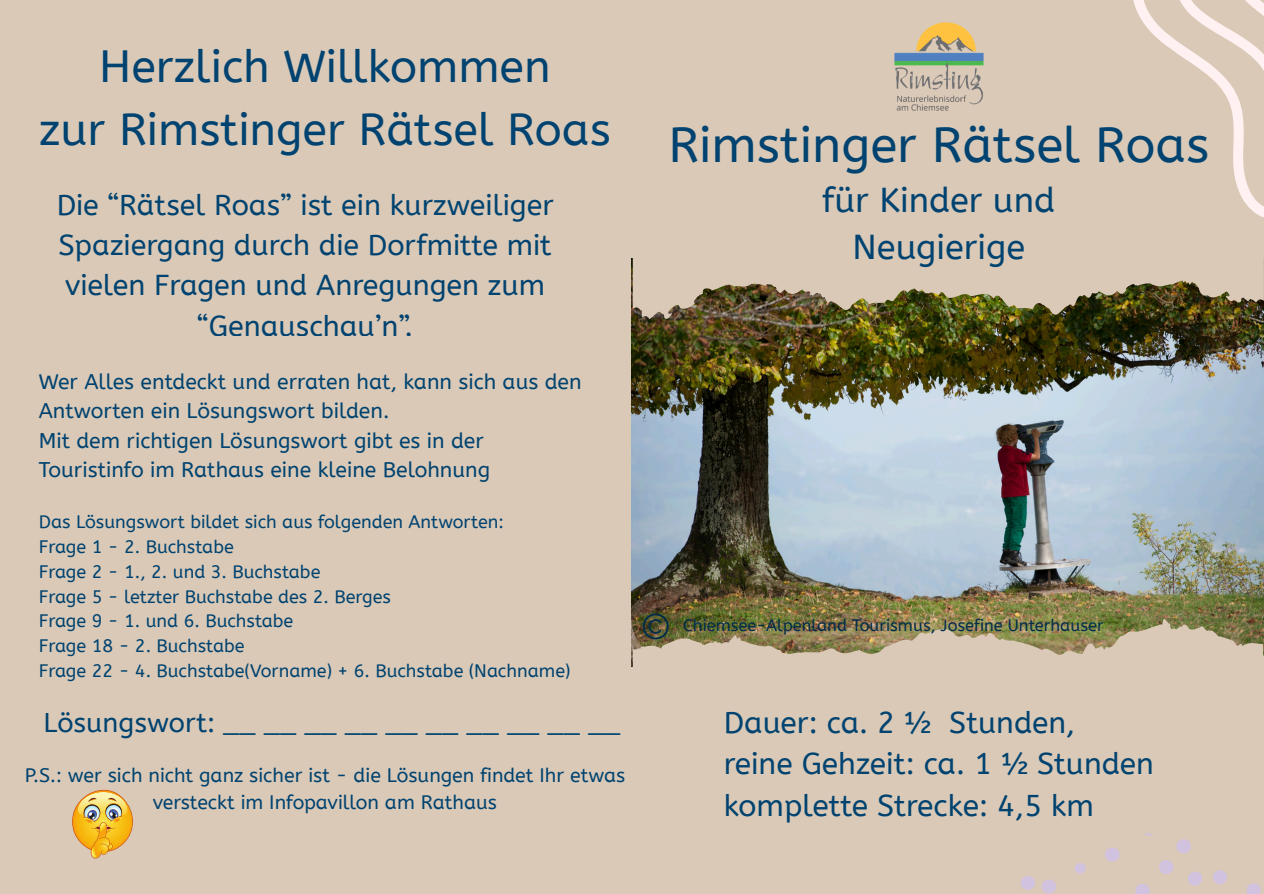
<style>
.page{position:relative;width:1264px;height:894px;background:#fff}
.page>*{position:absolute;margin:0;border:0;box-sizing:border-box;transform-origin:0 0}
.t1{font:49.5px "A Bee Zee";color:#004370}
.t2{font:45px/63px "A Bee Zee";color:#004370;text-align:center}
.t3{font:34.5px/47.2px "A Bee Zee";color:#004370;text-align:center}
.t4{font:30px/41.7px "A Bee Zee";color:#004370}
.t5{font:28.65px/40.2px "A Bee Zee";color:#004370;text-align:center}
.t6{font:27px "A Bee Zee";color:#004370}
.t7{font:21.15px/29.2px "A Bee Zee";color:#004370}
.t8{font:19.5px/27px "A Bee Zee";color:#004370;text-align:center}
.t9{font:18px/24.8px "A Bee Zee";color:#004370}
.t10{font:16.5px "A Bee Zee";color:#012d4b}
</style>
<div class="page">
<div style="left:0;top:0;width:1263px;height:893px;background:#dac9b7"></div>
<svg style="left:1246px;top:883px;width:15px;height:10px"></svg>
<svg style="left:1020px;top:870px;width:207px;height:23px"></svg>
<img style="left:632px;top:258px;width:631px;height:408px">
<img style="left:633px;top:258px;width:630px;height:65px">
<svg style="left:1133px;top:0;width:130px;height:217px"></svg>
<svg style="left:633px;top:617px;width:630px;height:253px"></svg>
<img style="left:894px;top:22px;width:90px;height:89px">
<img style="left:72px;top:789px;width:61px;height:69px">
<svg style="left:642px;top:613px;width:26px;height:26px"></svg>
<h2 class="t2" style="left:39px;top:36px;width:573px">Herzlich Willkommen<br>zur Rimstinger Rätsel Roas</h2>
<h3 class="t5" style="left:56px;top:185px;width:499px">Die “Rätsel Roas” ist ein kurzweiliger<br>Spaziergang durch die Dorfmitte mit vielen Fragen und Anregungen zum “Genauschau’n”.</h3>
<p class="t7" style="left:39px;top:367px;width:544px">Wer Alles entdeckt und erraten hat, kann sich aus den Antworten ein Lösungswort bilden.<br>Mit dem richtigen Lösungswort gibt es in der Touristinfo im Rathaus eine kleine Belohnung</p>
<p class="t9" style="left:39px;top:510px;width:533px">Das Lösungswort bildet sich aus folgenden Antworten:<br>Frage 1 - 2. Buchstabe<br>Frage 2 - 1., 2. und 3. Buchstabe<br>Frage 5 - letzter Buchstabe des 2. Berges<br>Frage 9 - 1. und 6. Buchstabe<br>Frage 18 - 2. Buchstabe<br>Frage 22 - 4. Buchstabe(Vorname) + 6. Buchstabe (Nachname)</p>
<h3 class="t6" style="left:44px;top:707px;width:578px">Lösungswort: __ __ __ __ __ __ __ __ __ __</h3>
<p class="t8" style="left:25px;top:761px;width:602px">P.S.: wer sich nicht ganz sicher ist - die Lösungen findet Ihr etwas versteckt im Infopavillon am Rathaus</p>
<h1 class="t1" style="left:668px;top:116px;width:542px">Rimstinger Rätsel Roas</h1>
<h3 class="t3" style="left:822px;top:177px;width:234px">für Kinder und<br>Neugierige</h3>
<p class="t10" style="left:683px;top:615px;width:422px">Chiemsee-Alpenland Tourismus, Josefine Unterhauser</p>
<h3 class="t4" style="left:723px;top:701px;width:432px">Dauer: ca. 2 ½ Stunden,<br>reine Gehzeit: ca. 1 ½ Stunden komplette Strecke: 4,5 km</h3>
</div>
